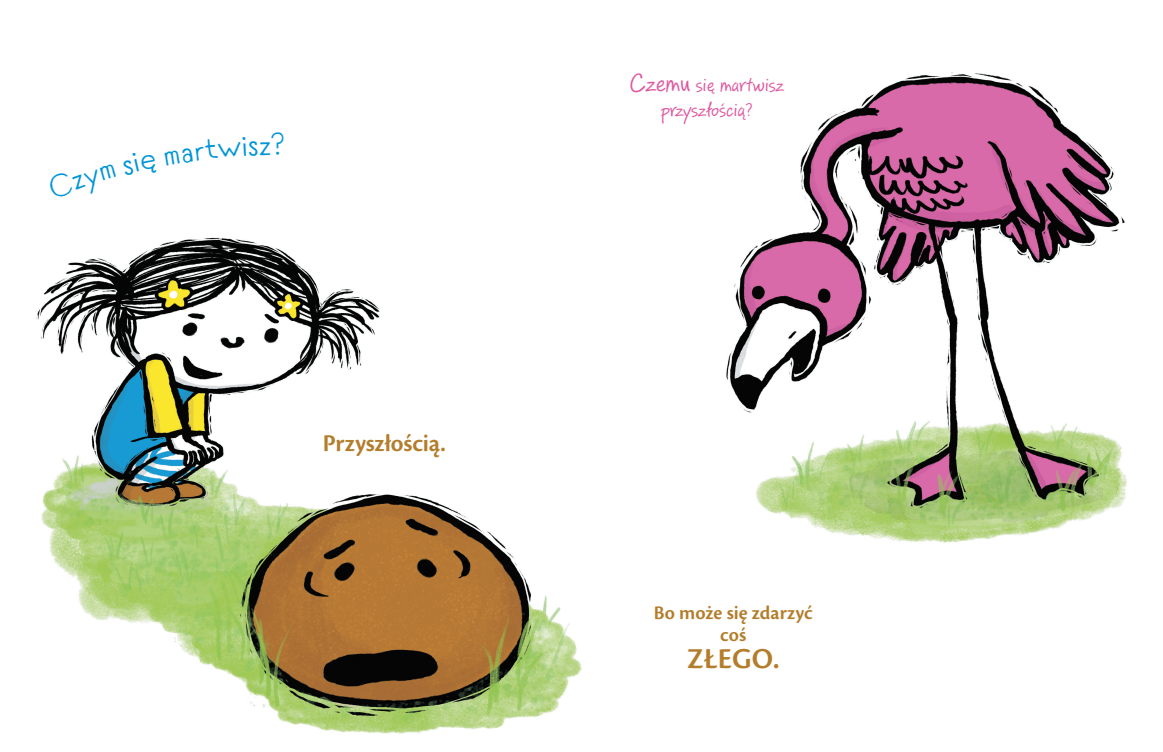
<style>
.page{position:relative;width:1163px;height:752px;background:#fff}
.page>*{position:absolute;margin:0;border:0;box-sizing:border-box;transform-origin:0 0}
.Potato{font:600 30px "Cronos Pro";letter-spacing:.01em;color:#b37d2b}
.t1{font:30px "Tomarik Introvert";color:#0095d7}
.ziemniaczek_20_25_pk{font:600 25px "Cronos Pro";letter-spacing:-.005em;color:#b37d2b}
.flaming_20_25_pkt{font:20px "PF Reminder Pro";letter-spacing:-.02em;color:#de58a0}
.Potato-2{font:600 20px "Cronos Pro";color:#b37d2b}
.s1{font-size:25px}
</style>
<div class="page">
<img style="left:36px;top:72px;width:1091px;height:662px">
<svg style="left:693px;top:642px;width:88px;height:39px"></svg>
<svg style="left:47px;top:164px;width:69px;height:35px"></svg>
<svg style="left:122px;top:152px;width:35px;height:23px"></svg>
<svg style="left:164px;top:136px;width:106px;height:29px"></svg>
<h1 class="t1" style="left:270px;top:119px;width:17px">?</h1>
<p class="ziemniaczek_20_25_pk" style="left:323px;top:428px;width:124px">Przyszłością.</p>
<p class="flaming_20_25_pkt" style="left:629px;top:73px;width:156px"><span class="s1">Czemu</span> się martwisz</p>
<p class="flaming_20_25_pkt" style="left:661px;top:98px;width:93px">przyszłością?</p>
<p class="Potato-2" style="left:653px;top:600px;width:160px">Bo może się zdarzyć</p>
<p class="Potato-2" style="left:720px;top:622px;width:27px">coś</p>
<p class="Potato" style="left:687px;top:640px;width:94px">ZŁEGO.</p>
</div>
